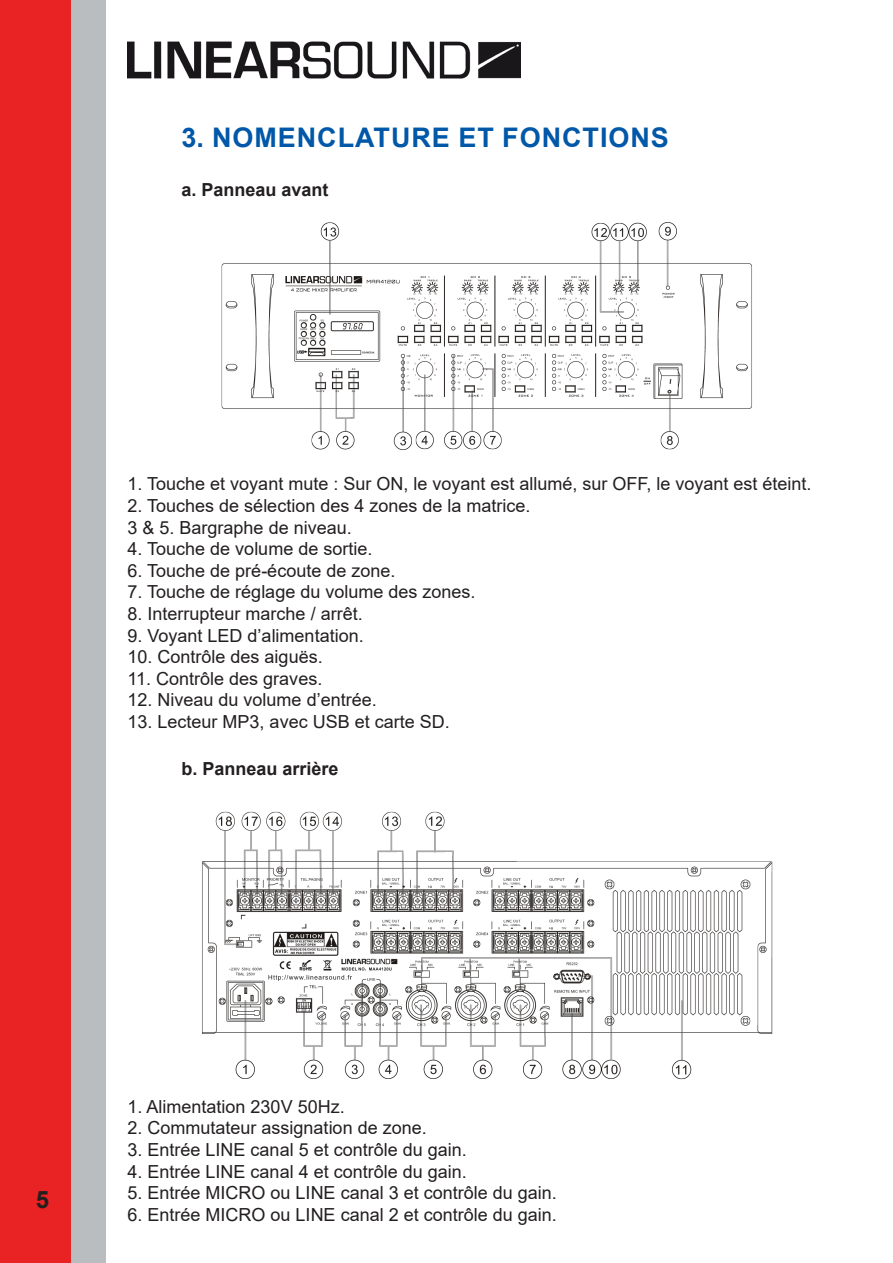
<style>
.page{position:relative;width:893px;height:1263px;background:#fff}
.page>*{position:absolute;margin:0;border:0;box-sizing:border-box;transform-origin:0 0}
.ST_01{font:700 27px "Arial";letter-spacing:.035em;color:#0157a8}
.t1{font:700 24px "Arial";color:#231f20}
.txt{font:18px "Arial";color:#231f20}
.ST_01-2{font:700 18px "Arial";color:#231f20}
</style>
<div class="page">
<div style="left:0;top:0;width:73px;height:1263px;background:#e92323"></div>
<div style="left:72px;top:0;width:34px;height:1263px;background:#babdc0"></div>
<img style="left:128px;top:41px;width:393px;height:38px">
<img style="left:221px;top:222px;width:531px;height:228px">
<img style="left:202px;top:811px;width:571px;height:269px">
<p class="ST_01" style="left:182px;top:119px;width:489px">3. NOMENCLATURE ET FONCTIONS</p>
<p class="ST_01-2" style="left:182px;top:177px;width:149px">a. Panneau avant</p>
<p class="txt" style="left:128px;top:472px;width:685px">1. Touche et voyant mute : Sur ON, le voyant est allumé, sur OFF, le voyant est éteint.</p>
<p class="txt" style="left:128px;top:493px;width:404px">2. Touches de sélection des 4 zones de la matrice.</p>
<p class="txt" style="left:128px;top:515px;width:226px">3 &amp; 5. Bargraphe de niveau.</p>
<p class="txt" style="left:128px;top:536px;width:246px">4. Touche de volume de sortie.</p>
<p class="txt" style="left:128px;top:558px;width:269px">6. Touche de pré-écoute de zone.</p>
<p class="txt" style="left:128px;top:580px;width:349px">7. Touche de réglage du volume des zones.</p>
<p class="txt" style="left:128px;top:601px;width:237px">8. Interrupteur marche / arrêt.</p>
<p class="txt" style="left:128px;top:623px;width:238px">9. Voyant LED d’alimentation.</p>
<p class="txt" style="left:128px;top:644px;width:197px">10. Contrôle des aiguës.</p>
<p class="txt" style="left:128px;top:666px;width:196px">11. Contrôle des graves.</p>
<p class="txt" style="left:128px;top:688px;width:251px">12. Niveau du volume d’entrée.</p>
<p class="txt" style="left:128px;top:709px;width:324px">13. Lecteur MP3, avec USB et carte SD.</p>
<p class="ST_01-2" style="left:182px;top:755px;width:159px">b. Panneau arrière</p>
<h2 class="t1" style="left:36px;top:1182px;width:15px">5</h2>
<p class="txt" style="left:128px;top:1094px;width:219px">1. Alimentation 230V 50Hz.</p>
<p class="txt" style="left:128px;top:1116px;width:301px">2. Commutateur assignation de zone.</p>
<p class="txt" style="left:128px;top:1137px;width:341px">3. Entrée LINE canal 5 et contrôle du gain.</p>
<p class="txt" style="left:128px;top:1159px;width:341px">4. Entrée LINE canal 4 et contrôle du gain.</p>
<p class="txt" style="left:128px;top:1180px;width:431px">5. Entrée MICRO ou LINE canal 3 et contrôle du gain.</p>
<p class="txt" style="left:128px;top:1202px;width:431px">6. Entrée MICRO ou LINE canal 2 et contrôle du gain.</p>
</div>
